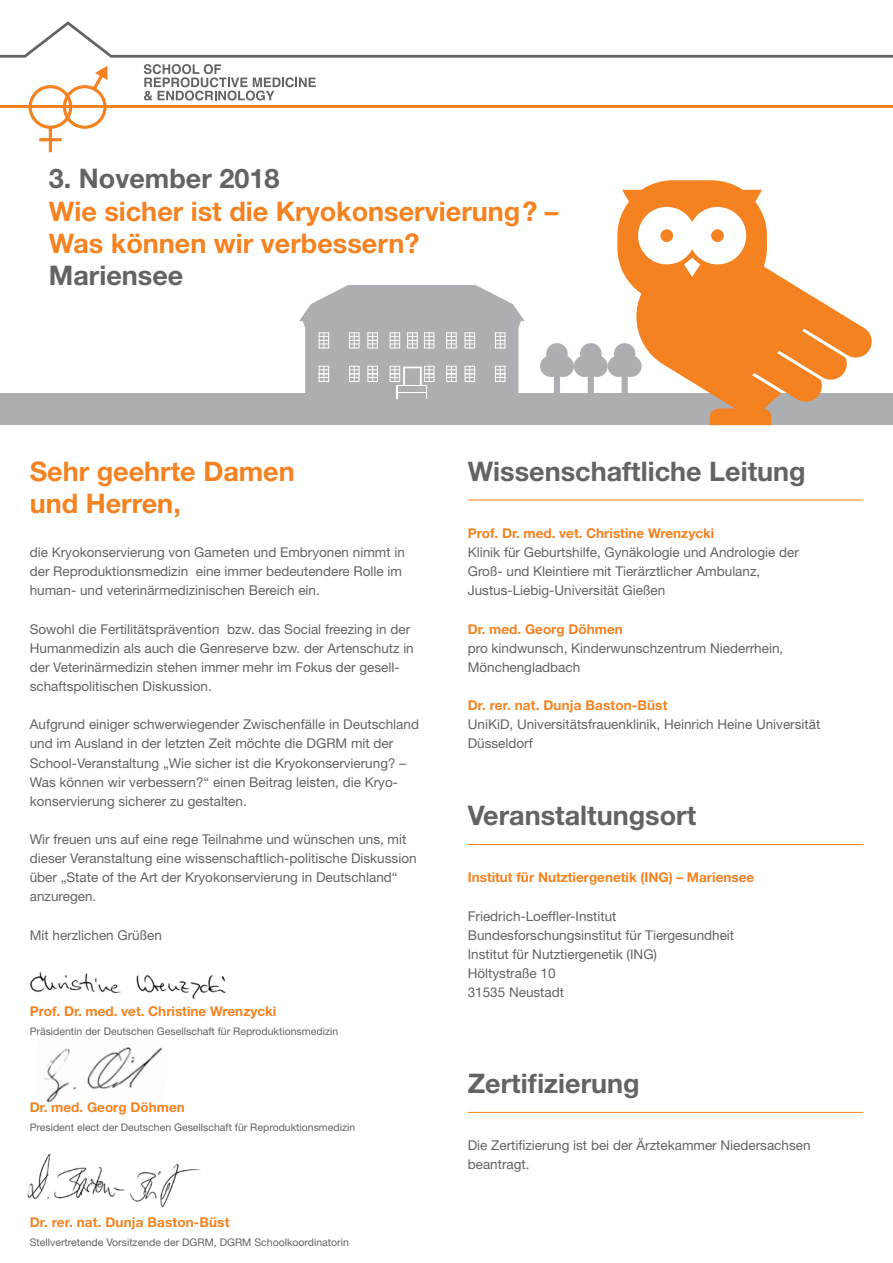
<style>
.page{position:relative;width:893px;height:1263px;background:#fff}
.page>*{position:absolute;margin:0;border:0;box-sizing:border-box;transform-origin:0 0}
.t1{font:700 27px/32.4px "Helvetica Neue";color:#f58220}
.t2{font:700 27px "Helvetica Neue";color:#636366}
.t3{font:13.5px/19.2px "Helvetica Neue";color:#636366}
.t4{font:700 13.5px "Helvetica Neue";color:#f58220}
.t5{font:10.5px "Helvetica Neue";color:#636366}
</style>
<div class="page">
<img style="left:44px;top:1047px;width:118px;height:57px">
<div style="left:0;top:393px;width:893px;height:32px;background:#adaeb2"></div>
<hr style="left:468px;top:500px;width:395px;height:1px;background:#f58220">
<hr style="left:468px;top:1112px;width:395px;height:1px;background:#f58220">
<hr style="left:468px;top:844px;width:395px;height:1px;background:#f58220">
<svg style="left:144px;top:64px;width:172px;height:37px"></svg>
<svg style="left:29px;top:66px;width:78px;height:86px"></svg>
<svg style="left:0;top:21px;width:893px;height:37px"></svg>
<hr style="left:0;top:106px;width:893px;height:2px;background:#f58220">
<img style="left:27px;top:1153px;width:174px;height:55px">
<svg style="left:540px;top:343px;width:77px;height:50px"></svg>
<img style="left:30px;top:971px;width:196px;height:28px">
<svg style="left:299px;top:285px;width:226px;height:114px"></svg>
<svg style="left:617px;top:180px;width:255px;height:245px"></svg>
<h1 class="t2" style="left:49px;top:162px;width:232px">3. November 2018</h1>
<h1 class="t1" style="left:49px;top:194px;width:511px">Wie sicher ist die Kryokonservierung? –<br>Was können wir verbessern?</h1>
<h1 class="t2" style="left:49px;top:259px;width:136px">Mariensee</h1>
<h1 class="t1" style="left:30px;top:454px;width:267px">Sehr geehrte Damen und Herren,</h1>
<p class="t3" style="left:30px;top:542px;width:377px">die Kryokonservierung von Gameten und Embryonen nimmt in der Reproduktionsmedizin eine immer bedeutendere Rolle im human- und veterinärmedizinischen Bereich ein.</p>
<p class="t3" style="left:30px;top:619px;width:386px">Sowohl die Fertilitätsprävention bzw. das Social freezing in der Humanmedizin als auch die Genreserve bzw. der Artenschutz in der Veterinärmedizin stehen immer mehr im Fokus der gesell&shy;schaftspolitischen Diskussion.</p>
<p class="t3" style="left:30px;top:715px;width:391px">Aufgrund einiger schwerwiegender Zwischenfälle in Deutschland und im Ausland in der letzten Zeit möchte die DGRM mit der School-Veranstaltung „Wie sicher ist die Kryokonservierung? – Was können wir verbessern?“ einen Beitrag leisten, die Kryo&shy;konservierung sicherer zu gestalten.</p>
<p class="t3" style="left:30px;top:829px;width:388px">Wir freuen uns auf eine rege Teilnahme und wünschen uns, mit dieser Veranstaltung eine wissenschaftlich-politische Diskussion über „State of the Art der Kryokonservierung in Deutschland“ anzuregen.</p>
<p class="t3" style="left:30px;top:925px;width:134px">Mit herzlichen Grüßen</p>
<p class="t4" style="left:30px;top:1003px;width:248px">Prof. Dr. med. vet. Christine Wrenzycki</p>
<p class="t5" style="left:30px;top:1025px;width:310px">Präsidentin der Deutschen Gesellschaft für Reproduktionsmedizin</p>
<p class="t4" style="left:30px;top:1099px;width:156px">Dr. med. Georg Döhmen</p>
<p class="t5" style="left:30px;top:1121px;width:327px">President elect der Deutschen Gesellschaft für Reproduktionsmedizin</p>
<p class="t4" style="left:30px;top:1214px;width:201px">Dr. rer. nat. Dunja Baston-Büst</p>
<p class="t5" style="left:30px;top:1236px;width:321px">Stellvertretende Vorsitzende der DGRM, DGRM Schoolkoordinatorin</p>
<h1 class="t2" style="left:468px;top:454px;width:339px">Wissenschaftliche Leitung</h1>
<p class="t4" style="left:468px;top:525px;width:248px">Prof. Dr. med. vet. Christine Wrenzycki</p>
<p class="t3" style="left:468px;top:542px;width:333px">Klinik für Geburtshilfe, Gynäkologie und Andrologie der<br>Groß- und Kleintiere mit Tierärztlicher Ambulanz,<br>Justus-Liebig-Universität Gießen</p>
<p class="t4" style="left:468px;top:620px;width:156px">Dr. med. Georg Döhmen</p>
<p class="t3" style="left:468px;top:638px;width:317px">pro kindwunsch, Kinderwunschzentrum Niederrhein,<br>Mönchengladbach</p>
<p class="t4" style="left:468px;top:697px;width:201px">Dr. rer. nat. Dunja Baston-Büst</p>
<p class="t3" style="left:468px;top:715px;width:354px">UniKiD, Universitätsfrauenklinik, Heinrich Heine Universität<br>Düsseldorf</p>
<h1 class="t2" style="left:468px;top:799px;width:230px">Veranstaltungsort</h1>
<p class="t4" style="left:468px;top:869px;width:288px">Institut für Nutztiergenetik (ING) – Mariensee</p>
<p class="t3" style="left:468px;top:906px;width:268px">Friedrich-Loeffler-Institut<br>Bundesforschungsinstitut für Tiergesundheit<br>Institut für Nutztiergenetik (ING)<br>Höltystraße 10<br>31535 Neustadt</p>
<h1 class="t2" style="left:468px;top:1066px;width:173px">Zertifizierung</h1>
<p class="t3" style="left:468px;top:1136px;width:344px">Die Zertifizierung ist bei der Ärztekammer Niedersachsen beantragt.</p>
</div>
